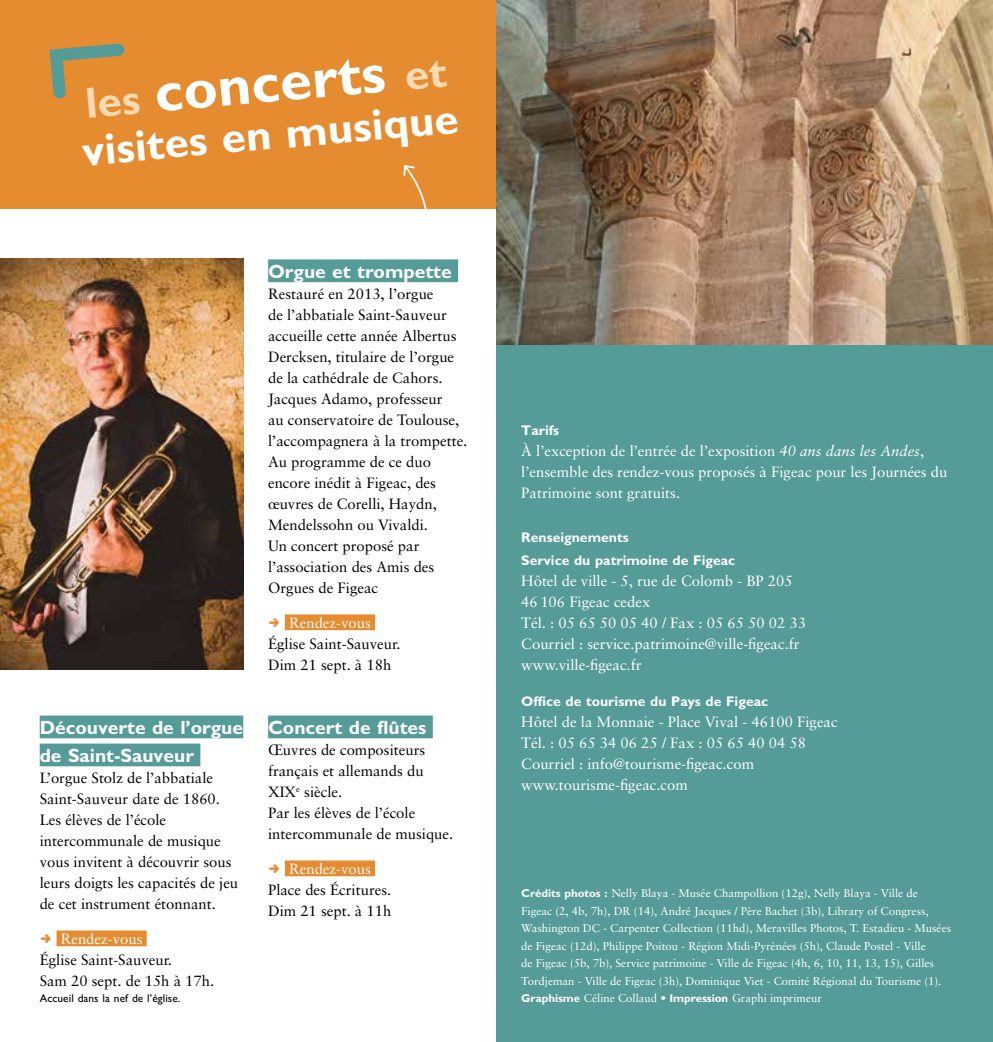
<style>
.page{position:relative;width:993px;height:1042px;background:#fff}
.page>*{position:absolute;margin:0;border:0;box-sizing:border-box;transform-origin:0 0}
.t1{font:700 57.75px "M Gill Sans";color:#fff}
.t2{font:700 43.75px "M Gill Sans";color:#fff}
.t3{font:700 19.25px/28px "M Gill Sans";color:#fff}
.t4{font:14.88px/21px "Sabon";color:#000}
.t5{font:14.88px/21px "Sabon";color:#fff}
.t6{font:700 14px/22.8px "M Gill Sans";color:#fff}
.t7{font:11.38px/17.5px "Sabon";color:#fff}
.t8{font:11.38px "M Gill Sans";letter-spacing:.005em;color:#000}
.s1{font-size:43.75px;color:#fbdab2}
.s2{font-style:italic}
.s3{font-family:"M Gill Sans";font-weight:700}
</style>
<div class="page">
<div style="left:496px;top:0;width:496px;height:1042px;background:#559b98"></div>
<div style="left:0;top:0;width:496px;height:208px;background:#e58b30"></div>
<svg style="left:402px;top:165px;width:43px;height:44px"></svg>
<svg style="left:49px;top:43px;width:76px;height:56px"></svg>
<img style="left:0;top:258px;width:243px;height:411px">
<img style="left:496px;top:0;width:496px;height:344px">
<div style="left:40px;top:715px;width:203px;height:23px;background:#559b98"></div>
<div style="left:40px;top:743px;width:160px;height:23px;background:#559b98"></div>
<div style="left:56px;top:930px;width:91px;height:16px;background:#e58b30"></div>
<div style="left:268px;top:259px;width:190px;height:23px;background:#559b98"></div>
<div style="left:285px;top:614px;width:90px;height:16px;background:#e58b30"></div>
<div style="left:268px;top:715px;width:164px;height:23px;background:#559b98"></div>
<div style="left:285px;top:860px;width:90px;height:16px;background:#e58b30"></div>
<h1 class="t1" style="left:82px;top:66px;width:363px;rotate:-5deg"><span class="s1">les</span> concerts <span class="s1">et</span></h1>
<h2 class="t2" style="left:80px;top:126px;width:379px;rotate:-5deg">visites en musique</h2>
<p class="t3" style="left:40px;top:713px;width:205px">Découverte de l’orgue de Saint-Sauveur</p>
<p class="t4" style="left:40px;top:767px;width:200px">L’orgue Stolz de l’abbatiale<br>Saint-Sauveur date de 1860.<br>Les élèves de l’école intercommunale de musique vous invitent à découvrir sous leurs doigts les capacités de jeu de cet instrument étonnant.</p>
<p class="t5" style="left:61px;top:928px;width:83px">Rendez-vous</p>
<p class="t4" style="left:40px;top:949px;width:176px">Église Saint-Sauveur.<br>Sam 20 sept. de 15h à 17h.</p>
<p class="t8" style="left:40px;top:992px;width:142px">Accueil dans la nef de l’église.</p>
<p class="t3" style="left:268px;top:257px;width:185px">Orgue et trompette</p>
<p class="t4" style="left:268px;top:283px;width:201px">Restauré en 2013, l’orgue<br>de l’abbatiale Saint-Sauveur accueille cette année Albertus<br>Dercksen, titulaire de l’orgue de la cathédrale de Cahors.<br>Jacques Adamo, professeur<br>au conservatoire de Toulouse, l’accompagnera à la trompette.<br>Au programme de ce duo encore inédit à Figeac, des œuvres de Corelli, Haydn,<br>Mendelssohn ou Vivaldi.<br>Un concert proposé par l’association des Amis des<br>Orgues de Figeac</p>
<p class="t5" style="left:289px;top:612px;width:83px">Rendez-vous</p>
<p class="t4" style="left:268px;top:633px;width:134px">Église Saint-Sauveur.<br>Dim 21 sept. à 18h</p>
<p class="t3" style="left:268px;top:713px;width:160px">Concert de flûtes</p>
<p class="t4" style="left:268px;top:739px;width:187px">Œuvres de compositeurs français et allemands du<br>XIX<sup>e</sup> siècle.<br>Par les élèves de l’école intercommunale de musique.</p>
<p class="t5" style="left:289px;top:858px;width:83px">Rendez-vous</p>
<p class="t4" style="left:268px;top:879px;width:125px">Place des Écritures.<br>Dim 21 sept. à 11h</p>
<p class="t6" style="left:521px;top:419px;width:39px">Tarifs</p>
<p class="t5" style="left:521px;top:440px;width:427px">À l’exception de l’entrée de l’exposition <span class="s2">40 ans dans les Andes</span>, l’ensemble des rendez-vous proposés à Figeac pour les Journées du<br>Patrimoine sont gratuits.</p>
<p class="t6" style="left:521px;top:526px;width:215px">Renseignements<br>Service du patrimoine de Figeac</p>
<p class="t5" style="left:521px;top:570px;width:286px">Hôtel de ville - 5, rue de Colomb - BP 205<br>46 106 Figeac cedex<br>Tél. : 05 65 50 05 40 / Fax : 05 65 50 02 33<br>Courriel : service.patrimoine@ville-figeac.fr www.ville-figeac.fr</p>
<p class="t6" style="left:521px;top:690px;width:248px">Office de tourisme du Pays de Figeac</p>
<p class="t5" style="left:521px;top:711px;width:318px">Hôtel de la Monnaie - Place Vival - 46100 Figeac Tél. : 05 65 34 06 25 / Fax : 05 65 40 04 58<br>Courriel : info@tourisme-figeac.com www.tourisme-figeac.com</p>
<p class="t7" style="left:521px;top:884px;width:431px"><span class="s3">Crédits photos :</span> Nelly Blaya - Musée Champollion (12g), Nelly Blaya - Ville de Figeac (2, 4b, 7h), DR (14), André Jacques / Père Bachet (3b), Library of Congress, Washington DC - Carpenter Collection (11hd), Meravilles Photos, T. Estadieu - Musées de Figeac (12d), Philippe Poitou - Région Midi-Pyrénées (5h), Claude Postel - Ville<br>de Figeac (5b, 7b), Service patrimoine - Ville de Figeac (4h, 6, 10, 11, 13, 15), Gilles Tordjeman - Ville de Figeac (3h), Dominique Viet - Comité Régional du Tourisme (1).<br><span class="s3">Graphisme</span> Céline Collaud • <span class="s3">Impression</span> Graphi imprimeur</p>
</div>
